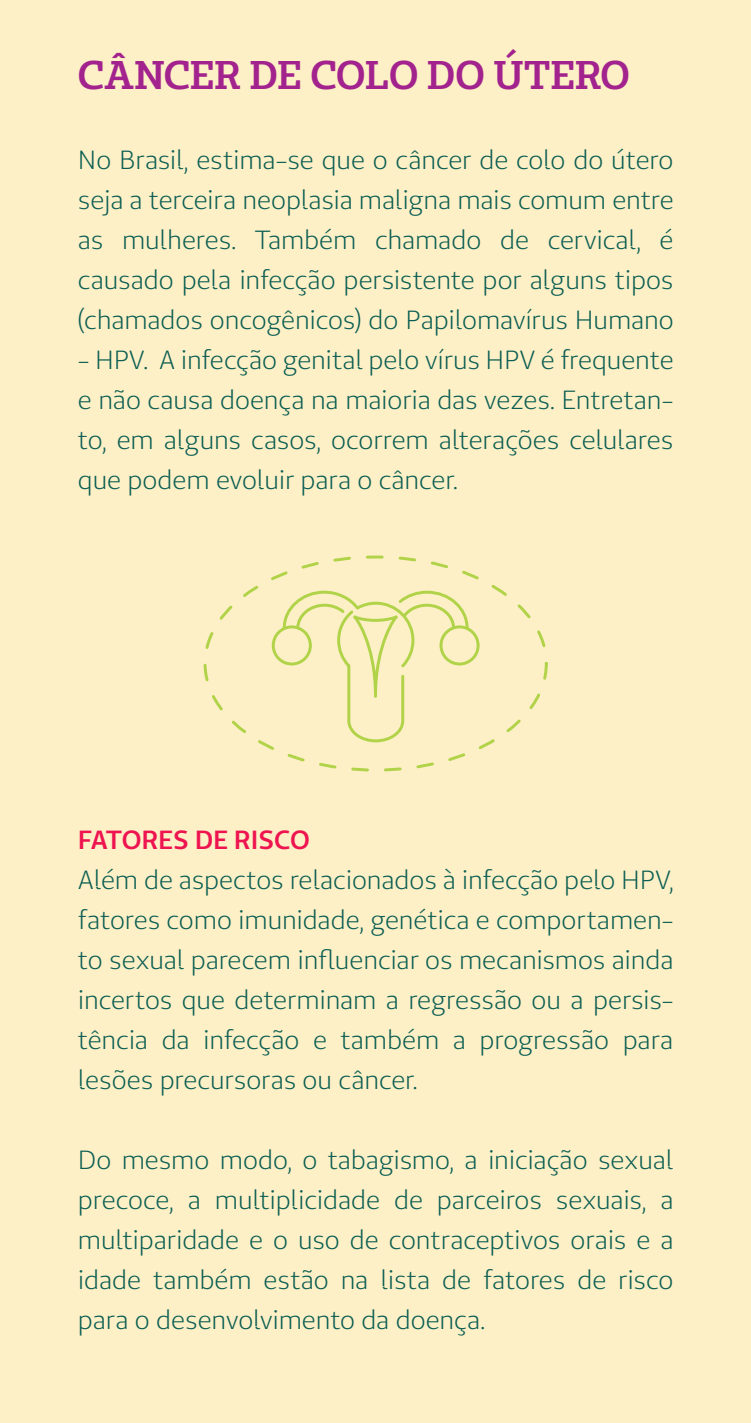
<style>
.page{position:relative;width:751px;height:1423px;background:#fff}
.page>*{position:absolute;margin:0;border:0;box-sizing:border-box;transform-origin:0 0}
.t1{font:600 40px "Unimed Slab";color:#a2238e}
.t2{font:26.25px/40px "Unimed Sans";letter-spacing:-.005em;color:#0b5e53;text-align:justify}
.t3{font:600 26.25px "Unimed Sans";color:#ed1450}
</style>
<div class="page">
<div style="left:0;top:0;width:751px;height:1422px;background:#fef0c6"></div>
<hr style="left:750px;top:0;width:1px;height:1422px;background:#feca0a">
<div style="left:272px;top:625px;width:40px;height:40px;border:3px solid #b1d349;border-radius:50%"></div>
<div style="left:439px;top:625px;width:40px;height:40px;border:3px solid #b1d349;border-radius:50%"></div>
<svg style="left:281px;top:590px;width:189px;height:153px"></svg>
<h1 class="t1" style="left:78px;top:49px;width:553px">CÂNCER DE COLO DO ÚTERO</h1>
<p class="t2" style="left:78px;top:139px;width:597px">No Brasil, estima-se que o câncer de colo do útero seja a terceira neoplasia maligna mais comum entre as mulheres. Também chamado de cervical, é causado pela infecção persistente por alguns tipos (chamados oncogênicos) do Papilomavírus Humano</p>
<p class="t2" style="left:78px;top:339px;width:597px">- HPV. A infecção genital pelo vírus HPV é frequente e não causa doença na maioria das vezes. Entretan&shy;to, em alguns casos, ocorrem alterações celulares que podem evoluir para o câncer.</p>
<p class="t3" style="left:78px;top:822px;width:234px">FATORES DE RISCO</p>
<p class="t2" style="left:78px;top:859px;width:597px">Além de aspectos relacionados à infecção pelo HPV, fatores como imunidade, genética e comportamen&shy;to sexual parecem influenciar os mecanismos ainda incertos que determinam a regressão ou a persis&shy;tência da infecção e também a progressão para lesões precursoras ou câncer.</p>
<p class="t2" style="left:78px;top:1139px;width:597px">Do mesmo modo, o tabagismo, a iniciação sexual precoce, a multiplicidade de parceiros sexuais, a multiparidade e o uso de contraceptivos orais e a idade também estão na lista de fatores de risco para o desenvolvimento da doença.</p>
</div>
